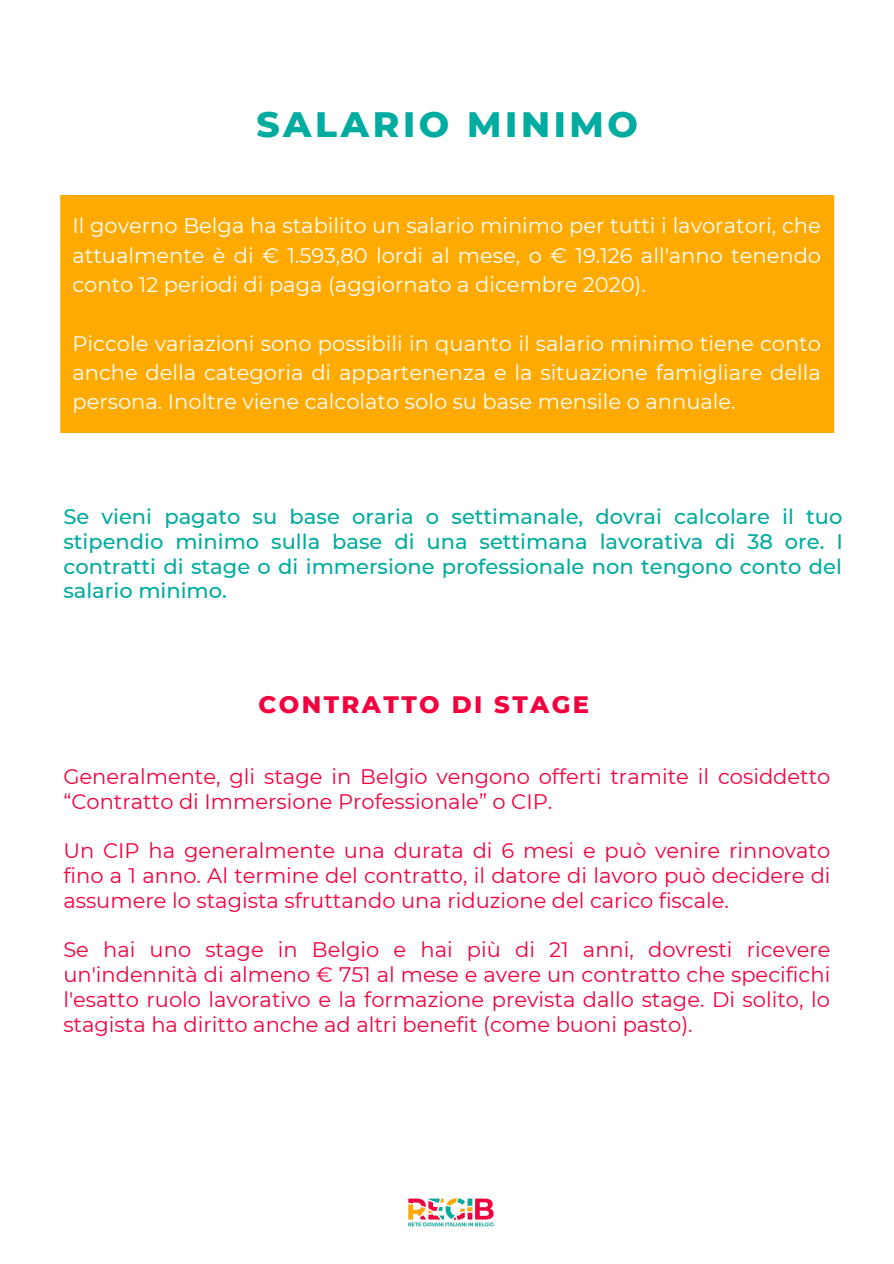
<style>
.page{position:relative;width:894px;height:1264px;background:#fff}
.page>*{position:absolute;margin:0;border:0;box-sizing:border-box;transform-origin:0 0}
.t1{font:800 36px "Montserrat";letter-spacing:.1em;color:#00ab9f}
.t2{font:800 24.3px "Montserrat";letter-spacing:.1em;color:#f2003e}
.t3{font:21px/24.8px "Montserrat";color:#f2003e;text-align:justify}
.t4{font:21px/29.2px "Montserrat";color:#fff;text-align:justify}
.t5{font:500 21px/24.8px "Montserrat";color:#01ab9f;text-align:justify}
</style>
<div class="page">
<div style="left:60px;top:196px;width:775px;height:236px;background:#fa0"></div>
<img style="left:408px;top:1198px;width:86px;height:29px">
<p class="t1" style="left:256px;top:103px;width:383px">SALARIO MINIMO</p>
<p class="t4" style="left:72px;top:211px;width:750px">Il governo Belga ha stabilito un salario minimo per tutti i lavoratori, che attualmente è di € 1.593,80 lordi al mese, o € 19.126 all'anno tenendo conto 12 periodi di paga (aggiornato a dicembre 2020).</p>
<p class="t4" style="left:72px;top:328px;width:749px">Piccole variazioni sono possibili in quanto il salario minimo tiene conto anche della categoria di appartenenza e la situazione famigliare della persona. Inoltre viene calcolato solo su base mensile o annuale.</p>
<p class="t5" style="left:63px;top:504px;width:780px">Se vieni pagato su base oraria o settimanale, dovrai calcolare il tuo stipendio minimo sulla base di una settimana lavorativa di 38 ore. I contratti di stage o di immersione professionale non tengono conto del salario minimo.</p>
<p class="t2" style="left:258px;top:689px;width:332px">CONTRATTO DI STAGE</p>
<p class="t3" style="left:63px;top:763px;width:768px">Generalmente, gli stage in Belgio vengono offerti tramite il cosiddetto “Contratto di Immersione Professionale” o CIP.</p>
<p class="t3" style="left:63px;top:838px;width:768px">Un CIP ha generalmente una durata di 6 mesi e può venire rinnovato fino a 1 anno. Al termine del contratto, il datore di lavoro può decidere di assumere lo stagista sfruttando una riduzione del carico fiscale.</p>
<p class="t3" style="left:63px;top:937px;width:768px">Se hai uno stage in Belgio e hai più di 21 anni, dovresti ricevere un'indennità di almeno € 751 al mese e avere un contratto che specifichi l'esatto ruolo lavorativo e la formazione prevista dallo stage. Di solito, lo stagista ha diritto anche ad altri benefit (come buoni pasto).</p>
</div>
